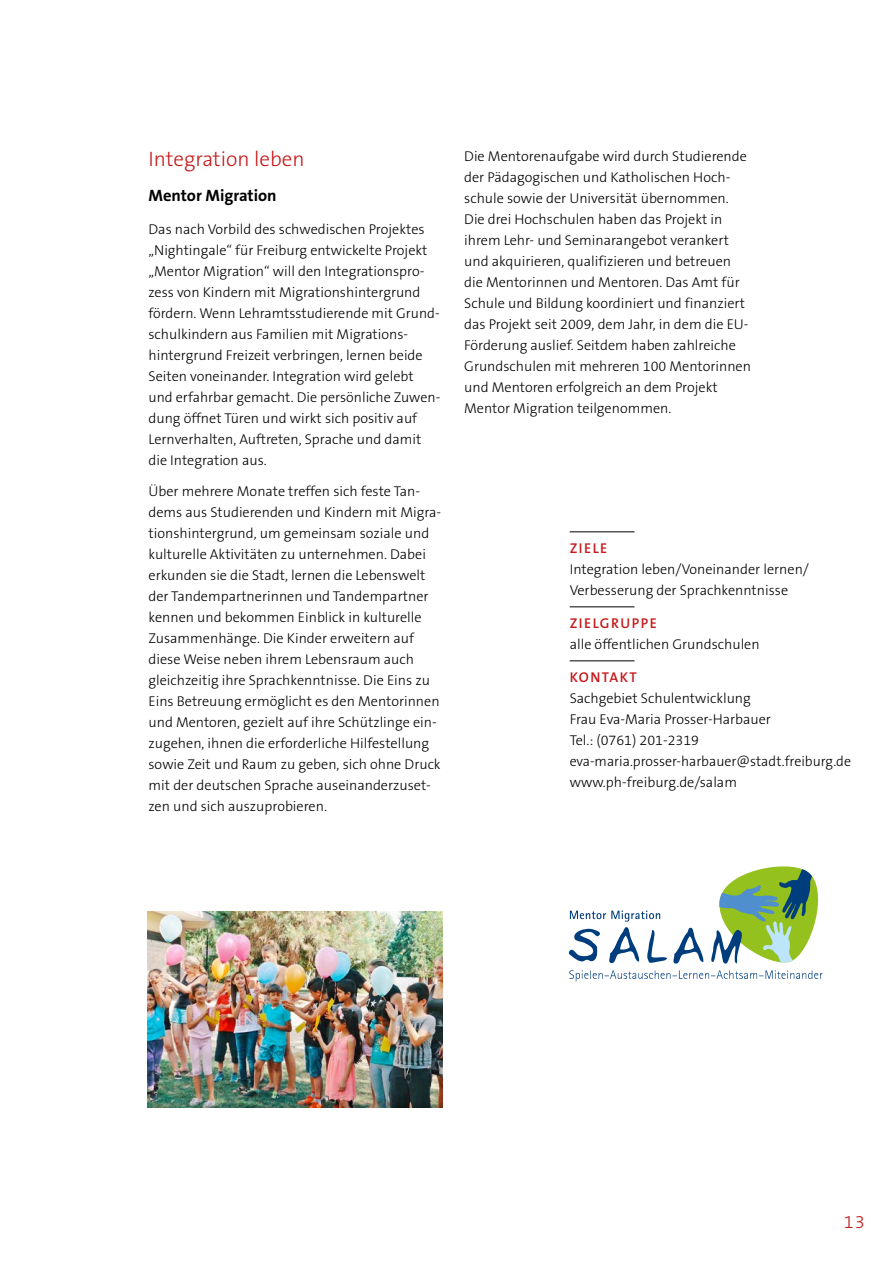
<style>
.page{position:relative;width:893px;height:1263px;background:#fff}
.page>*{position:absolute;margin:0;border:0;box-sizing:border-box;transform-origin:0 0}
.Head_3_rot{font:300 21px "The Sans CE B3";color:#c51a1b}
.t1{font:300 18.15px "The Sans CE B3";color:#c51a1b}
.Head_4_schwarz{font:700 16.5px "The Sans CE B7";color:#000}
.Copy{font:300 14.25px/21px "The Sans CE B3";color:#000}
.Copy_Versal_rot{font:600 14.25px "The Sans CE B6";letter-spacing:.1em;color:#c51a1b}
</style>
<div class="page">
<img style="left:148px;top:912px;width:294px;height:195px">
<svg style="left:569px;top:866px;width:253px;height:115px"></svg>
<hr style="left:570px;top:532px;width:64px;height:1px;background:#000">
<hr style="left:570px;top:607px;width:64px;height:1px;background:#000">
<hr style="left:570px;top:661px;width:64px;height:1px;background:#000">
<h3 class="Head_3_rot" style="left:148px;top:147px;width:158px">Integration leben</h3>
<h4 class="Head_4_schwarz" style="left:148px;top:186px;width:130px">Mentor Migration</h4>
<p class="Copy" style="left:148px;top:219px;width:293px">Das nach Vorbild des schwedischen Projektes „Nightingale“ für Freiburg entwickelte Projekt „Mentor Migration“ will den Integrationspro&shy;zess von Kindern mit Migrationshintergrund fördern. Wenn Lehramtsstudierende mit Grund&shy;schulkindern aus Familien mit Migrations&shy;hintergrund Freizeit verbringen, lernen beide Seiten voneinander. Integration wird gelebt und erfahrbar gemacht. Die persönliche Zuwen&shy;dung öffnet Türen und wirkt sich positiv auf Lernverhalten, Auftreten, Sprache und damit die Integration aus.</p>
<p class="Copy" style="left:148px;top:482px;width:294px">Über mehrere Monate treffen sich feste Tan&shy;dems aus Studierenden und Kindern mit Migra&shy;tionshintergrund, um gemeinsam soziale und kulturelle Aktivitäten zu unternehmen. Dabei erkunden sie die Stadt, lernen die Lebenswelt der Tandempartnerinnen und Tandempartner kennen und bekommen Einblick in kulturelle Zusammenhänge. Die Kinder erweitern auf diese Weise neben ihrem Lebensraum auch gleichzeitig ihre Sprachkenntnisse. Die Eins zu Eins Betreuung ermöglicht es den Mentorinnen und Mentoren, gezielt auf ihre Schützlinge ein&shy;zugehen, ihnen die erforderliche Hilfestellung sowie Zeit und Raum zu geben, sich ohne Druck mit der deutschen Sprache auseinanderzuset&shy;zen und sich auszuprobieren.</p>
<p class="Copy" style="left:464px;top:147px;width:288px">Die Mentorenaufgabe wird durch Studierende der Pädagogischen und Katholischen Hoch&shy;schule sowie der Universität übernommen.<br>Die drei Hochschulen haben das Projekt in ihrem Lehr- und Seminarangebot verankert und akquirieren, qualifizieren und betreuen die Mentorinnen und Mentoren. Das Amt für Schule und Bildung koordiniert und finanziert das Projekt seit 2009, dem Jahr, in dem die EU-Förderung auslief. Seitdem haben zahlreiche Grundschulen mit mehreren 100 Mentorinnen und Mentoren erfolgreich an dem Projekt Mentor Migration teilgenommen.</p>
<p class="Copy_Versal_rot" style="left:570px;top:540px;width:39px">ZIELE</p>
<p class="Copy" style="left:570px;top:560px;width:241px">Integration leben/Voneinander lernen/<br>Verbesserung der Sprachkenntnisse</p>
<p class="Copy_Versal_rot" style="left:570px;top:615px;width:89px">ZIELGRUPPE</p>
<p class="Copy" style="left:570px;top:635px;width:192px">alle öffentlichen Grundschulen</p>
<p class="Copy_Versal_rot" style="left:570px;top:669px;width:69px">KONTAKT</p>
<p class="Copy" style="left:570px;top:689px;width:183px">Sachgebiet Schulentwicklung</p>
<p class="Copy" style="left:570px;top:710px;width:203px">Frau Eva-Maria Prosser-Harbauer</p>
<p class="Copy" style="left:570px;top:731px;width:131px">Tel.: (0761) 201-2319</p>
<p class="Copy" style="left:570px;top:752px;width:283px">eva-maria.prosser-harbauer@stadt.freiburg.de</p>
<p class="Copy" style="left:570px;top:773px;width:169px">www.ph-freiburg.de/salam</p>
<p class="t1" style="left:844px;top:1212px;width:22px">13</p>
</div>
